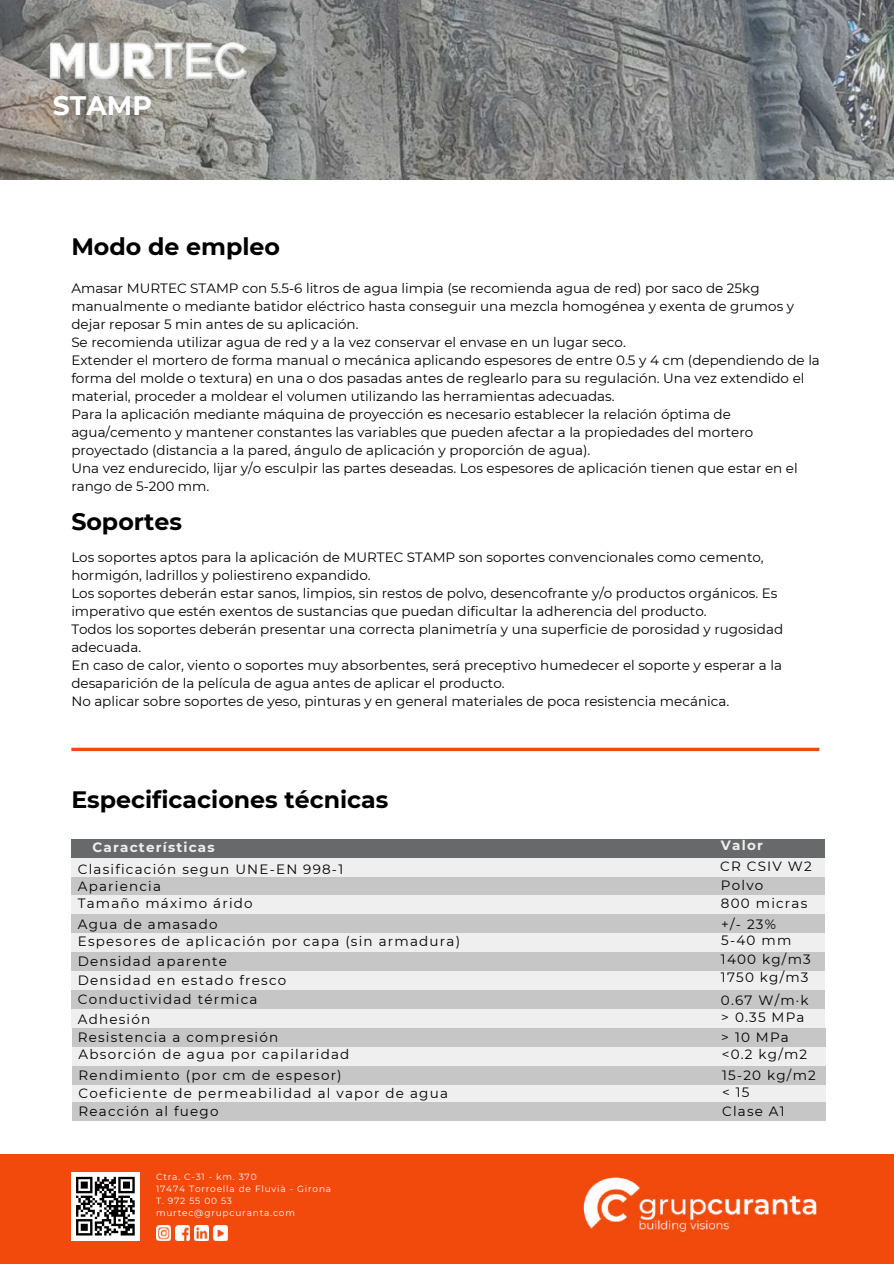
<style>
.page{position:relative;width:894px;height:1264px;background:#fff}
.page>*{position:absolute;margin:0;border:0;box-sizing:border-box;transform-origin:0 0}
.t1{font:700 26.7px "Montserrat";color:#fff}
.t2{font:700 23.7px "Montserrat";color:#000}
.t3{font:13.5px/18px "Montserrat";color:#000}
.t4{font:13.5px/19.2px "Montserrat";letter-spacing:.09em;color:#000}
.t5{font:700 13.5px "Montserrat";letter-spacing:.09em;color:#efefef}
.t6{font:9px/12px "Montserrat";letter-spacing:.09em;color:#fff}
</style>
<div class="page">
<svg style="left:71px;top:747px;width:748px;height:4px;background:#f36a37"></svg>
<img style="left:0;top:0;width:893px;height:179px">
<div style="left:71px;top:838px;width:753px;height:19px;background:#68696a"></div>
<div style="left:71px;top:857px;width:753px;height:27px;background:#efefef"></div>
<div style="left:71px;top:876px;width:753px;height:19px;background:#c6c6c6"></div>
<div style="left:71px;top:952px;width:753px;height:19px;background:#c6c6c6"></div>
<div style="left:71px;top:971px;width:753px;height:19px;background:#efefef"></div>
<div style="left:71px;top:990px;width:753px;height:19px;background:#c6c6c6"></div>
<div style="left:71px;top:895px;width:753px;height:19px;background:#efefef"></div>
<div style="left:71px;top:914px;width:753px;height:19px;background:#c6c6c6"></div>
<div style="left:71px;top:933px;width:753px;height:19px;background:#efefef"></div>
<div style="left:71px;top:1009px;width:753px;height:19px;background:#efefef"></div>
<div style="left:72px;top:1027px;width:753px;height:19px;background:#c6c6c6"></div>
<div style="left:72px;top:1046px;width:753px;height:19px;background:#efefef"></div>
<div style="left:72px;top:1084px;width:753px;height:19px;background:#efefef"></div>
<div style="left:72px;top:1065px;width:753px;height:19px;background:#c6c6c6"></div>
<div style="left:0;top:1154px;width:893px;height:109px;background:#f14a0c"></div>
<img style="left:583px;top:1177px;width:234px;height:58px">
<div style="left:71px;top:1172px;width:68px;height:68px;background:#fff"></div>
<svg style="left:76px;top:1176px;width:59px;height:59px"></svg>
<img style="left:156px;top:1225px;width:15px;height:15px">
<img style="left:175px;top:1225px;width:15px;height:15px">
<img style="left:194px;top:1225px;width:15px;height:15px">
<img style="left:213px;top:1225px;width:15px;height:15px">
<div style="left:72px;top:1101px;width:753px;height:19px;background:#c6c6c6"></div>
<img style="left:50px;top:43px;width:196px;height:36px">
<h1 class="t1" style="left:53px;top:89px;width:100px">STAMP</h1>
<h2 class="t2" style="left:71px;top:232px;width:210px">Modo de empleo</h2>
<p class="t3" style="left:71px;top:279px;width:749px">Amasar MURTEC STAMP con 5.5-6 litros de agua limpia (se recomienda agua de red) por saco de 25kg manualmente o mediante batidor eléctrico hasta conseguir una mezcla homogénea y exenta de grumos y dejar reposar 5 min antes de su aplicación.<br>Se recomienda utilizar agua de red y a la vez conservar el envase en un lugar seco.<br>Extender el mortero de forma manual o mecánica aplicando espesores de entre 0.5 y 4 cm (dependiendo de la forma del molde o textura) en una o dos pasadas antes de reglearlo para su regulación. Una vez extendido el material, proceder a moldear el volumen utilizando las herramientas adecuadas.<br>Para la aplicación mediante máquina de proyección es necesario establecer la relación óptima de agua/cemento y mantener constantes las variables que pueden afectar a la propiedades del mortero proyectado (distancia a la pared, ángulo de aplicación y proporción de agua).<br>Una vez endurecido, lijar y/o esculpir las partes deseadas. Los espesores de aplicación tienen que estar en el rango de 5-200 mm.</p>
<h2 class="t2" style="left:71px;top:507px;width:112px">Soportes</h2>
<p class="t3" style="left:71px;top:547px;width:713px">Los soportes aptos para la aplicación de MURTEC STAMP son soportes convencionales como cemento, hormigón, ladrillos y poliestireno expandido.<br>Los soportes deberán estar sanos, limpios, sin restos de polvo, desencofrante y/o productos orgánicos. Es imperativo que estén exentos de sustancias que puedan dificultar la adherencia del producto.<br>Todos los soportes deberán presentar una correcta planimetría y una superficie de porosidad y rugosidad adecuada.<br>En caso de calor, viento o soportes muy absorbentes, será preceptivo humedecer el soporte y esperar a la desaparición de la película de agua antes de aplicar el producto.<br>No aplicar sobre soportes de yeso, pinturas y en general materiales de poca resistencia mecánica.</p>
<h2 class="t2" style="left:71px;top:784px;width:318px">Especificaciones técnicas</h2>
<p class="t5" style="left:92px;top:839px;width:124px">Características</p>
<p class="t4" style="left:78px;top:859px;width:267px">Clasificación segun UNE-EN 998-1</p>
<p class="t4" style="left:78px;top:878px;width:176px;line-height:16.6px">Apariencia<br>Tamaño máximo árido</p>
<p class="t4" style="left:78px;top:915px;width:384px;line-height:17.5px">Agua de amasado<br>Espesores de aplicación por capa (sin armadura)</p>
<p class="t4" style="left:78px;top:951px;width:210px">Densidad aparente<br>Densidad en estado fresco<br>Conductividad térmica</p>
<p class="t5" style="left:720px;top:837px;width:43px">Valor</p>
<p class="t3" style="left:720px;top:857px;width:93px">CR CSIV W2</p>
<p class="t3" style="left:720px;top:875px;width:44px">Polvo</p>
<p class="t4" style="left:720px;top:892px;width:88px;line-height:21px">800 micras +/- 23%</p>
<p class="t3" style="left:721px;top:931px;width:72px">5-40 mm</p>
<p class="t4" style="left:720px;top:949px;width:91px;line-height:18.8px">1400 kg/m3<br>1750 kg/m3</p>
<p class="t3" style="left:720px;top:991px;width:89px">0.67 W/m·k</p>
<p class="t4" style="left:78px;top:1009px;width:74px">Adhesión</p>
<p class="t3" style="left:721px;top:1007px;width:85px">&gt; 0.35 MPa</p>
<p class="t4" style="left:78px;top:1027px;width:202px">Resistencia a compresión</p>
<p class="t3" style="left:721px;top:1027px;width:69px">&gt; 10 MPa</p>
<p class="t4" style="left:79px;top:1044px;width:272px">Absorción de agua por capilaridad</p>
<p class="t4" style="left:79px;top:1083px;width:371px">Coeficiente de permeabilidad al vapor de agua</p>
<p class="t3" style="left:721px;top:1045px;width:87px">&lt;0.2 kg/m2</p>
<p class="t4" style="left:79px;top:1065px;width:264px">Rendimiento (por cm de espesor)</p>
<p class="t3" style="left:722px;top:1066px;width:95px;line-height:16.6px">15-20 kg/m2 &lt; 15</p>
<p class="t4" style="left:79px;top:1101px;width:141px">Reacción al fuego</p>
<p class="t3" style="left:722px;top:1102px;width:64px">Clase A1</p>
<p class="t6" style="left:156px;top:1170px;width:177px">Ctra. C-31 - km. 370<br>17474 Torroella de Fluvià - Girona<br>T. 972 55 00 53 murtec@grupcuranta.com</p>
</div>
